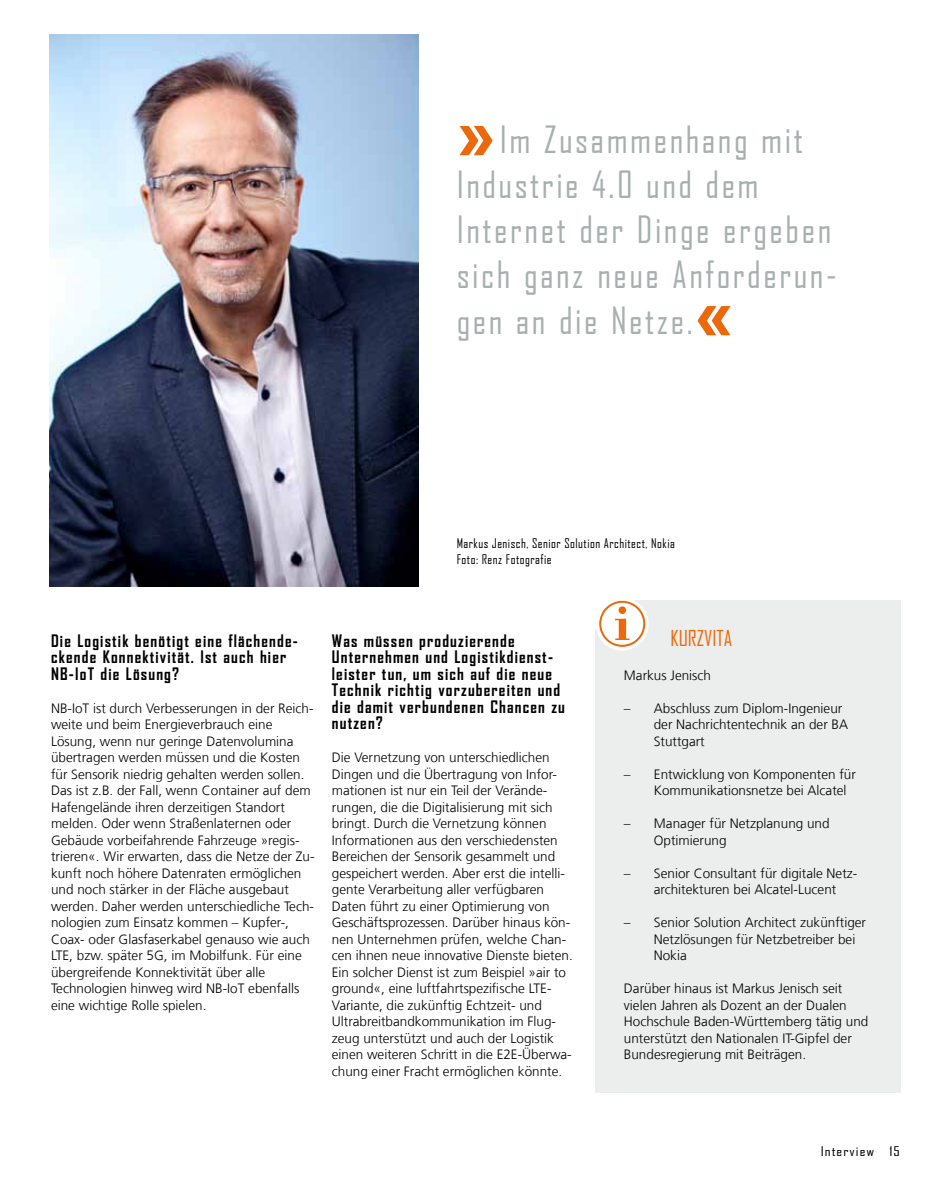
<style>
.page{position:relative;width:936px;height:1191px;background:#fff}
.page>*{position:absolute;margin:0;border:0;box-sizing:border-box;transform-origin:0 0}
.t1{font:36px/45px "Agency FB";letter-spacing:.07em;color:#a8afaf}
.t2{font:21px "Agency FB";color:#eb690b}
.t3{font:700 16.5px/16.5px "Agency FB";letter-spacing:.07em;color:#000}
.t4{font:300 13.5px/16.5px "Frutiger LT Com";color:#000}
.t5{font:12.75px/16.5px "Agency FB";letter-spacing:.04em;color:#000}
.t6{font:12.75px "Agency FB";letter-spacing:.07em;color:#000;scale:1.2 1}
.s1{font-weight:700;font-size:75px;color:#eb690b}
</style>
<div class="page">
<div style="left:595px;top:601px;width:306px;height:492px;background:#eceded"></div>
<div style="left:595px;top:597px;width:53px;height:53px;background:#fff;border-radius:50%"></div>
<div style="left:594px;top:597px;width:30px;height:32px;background:#fff"></div>
<img style="left:50px;top:34px;width:368px;height:553px">
<svg style="left:599px;top:601px;width:46px;height:46px"></svg>
<h1 class="t1" style="left:456px;top:117px;width:381px"><span class="s1">»</span>Im Zusammenhang mit<br>Industrie 4.0 und dem<br>Internet der Dinge ergeben sich ganz neue Anforderun&shy;gen an die Netze.<span class="s1">«</span></h1>
<p class="t5" style="left:456px;top:534px;width:220px">Markus Jenisch, Senior Solution Architect, Nokia<br>Foto: Renz Fotografie</p>
<p class="t3" style="left:51px;top:632px;width:248px">Die Logistik benötigt eine flächende&shy;ckende Konnektivität. Ist auch hier<br>NB-IoT die Lösung?</p>
<p class="t4" style="left:51px;top:700px;width:265px">NB-IoT ist durch Verbesserungen in der Reich&shy;weite und beim Energieverbrauch eine Lösung, wenn nur geringe Datenvolumina übertragen werden müssen und die Kosten für Sensorik niedrig gehalten werden sollen.<br>Das ist z.B. der Fall, wenn Container auf dem Hafengelände ihren derzeitigen Standort melden. Oder wenn Straßenlaternen oder Gebäude vorbeifahrende Fahrzeuge »regis&shy;trieren«. Wir erwarten, dass die Netze der Zu&shy;kunft noch höhere Datenraten ermöglichen und noch stärker in der Fläche ausgebaut werden. Daher werden unterschiedliche Tech&shy;nologien zum Einsatz kommen – Kupfer-, Coax- oder Glasfaserkabel genauso wie auch LTE, bzw. später 5G, im Mobilfunk. Für eine übergreifende Konnektivität über alle Technologien hinweg wird NB-IoT ebenfalls eine wichtige Rolle spielen.</p>
<p class="t3" style="left:332px;top:632px;width:235px">Was müssen produzierende<br>Unternehmen und Logistikdienst&shy;leister tun, um sich auf die neue<br>Technik richtig vorzubereiten und die damit verbundenen Chancen zu nutzen?</p>
<p class="t4" style="left:332px;top:749px;width:242px">Die Vernetzung von unterschiedlichen Dingen und die Übertragung von Infor&shy;mationen ist nur ein Teil der Verände&shy;rungen, die die Digitalisierung mit sich bringt. Durch die Vernetzung können Informationen aus den verschiedensten Bereichen der Sensorik gesammelt und gespeichert werden. Aber erst die intelli&shy;gente Verarbeitung aller verfügbaren Daten führt zu einer Optimierung von Geschäftsprozessen. Darüber hinaus kön&shy;nen Unternehmen prüfen, welche Chan&shy;cen ihnen neue innovative Dienste bieten.<br>Ein solcher Dienst ist zum Beispiel »air to ground«, eine luftfahrtspezifische LTE-Variante, die zukünftig Echtzeit- und Ultrabreitbandkommunikation im Flug&shy;zeug unterstützt und auch der Logistik einen weiteren Schritt in die E2E-Überwa&shy;chung einer Fracht ermöglichen könnte.</p>
<h2 class="t2" style="left:670px;top:625px;width:17px">Kurzvi</h2>
<h2 class="t2" style="left:716px;top:625px;width:16px">ta</h2>
<p class="t4" style="left:624px;top:667px;width:89px">Markus Jenisch</p>
<p class="t4" style="left:653px;top:700px;width:196px;text-indent:-30px">– Abschluss zum Diplom-Ingenieur der Nachrichtentechnik an der BA<br>Stuttgart</p>
<p class="t4" style="left:653px;top:766px;width:204px;text-indent:-30px">– Entwicklung von Komponenten für<br>Kommunikationsnetze bei Alcatel</p>
<p class="t4" style="left:653px;top:815px;width:177px;text-indent:-30px">– Manager für Netzplanung und<br>Optimierung</p>
<p class="t4" style="left:653px;top:865px;width:204px;text-indent:-30px">– Senior Consultant für digitale Netz&shy;architekturen bei Alcatel-Lucent</p>
<p class="t4" style="left:653px;top:914px;width:214px;text-indent:-30px">– Senior Solution Architect zukünftiger<br>Netzlösungen für Netzbetreiber bei<br>Nokia</p>
<p class="t4" style="left:624px;top:980px;width:246px">Darüber hinaus ist Markus Jenisch seit vielen Jahren als Dozent an der Dualen Hochschule Baden-Württemberg tätig und unterstützt den Nationalen IT-Gipfel der Bundesregierung mit Beiträgen.</p>
<p class="t6" style="left:820px;top:1143px;width:67px">Interview 15</p>
</div>
